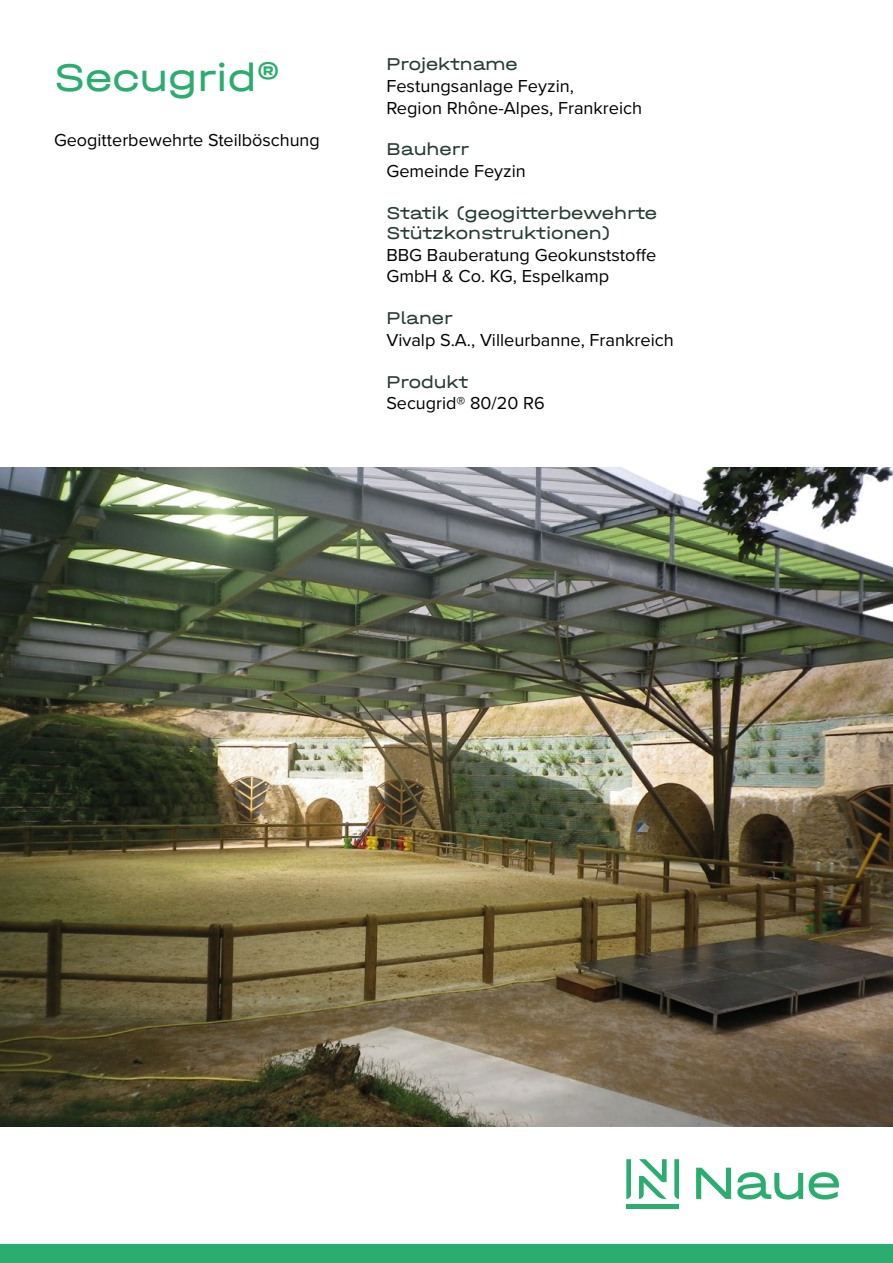
<style>
.page{position:relative;width:893px;height:1263px;background:#fff}
.page>*{position:absolute;margin:0;border:0;box-sizing:border-box;transform-origin:0 0}
.t1{font:40.5px "Halvar Breit";color:#2bad70}
.t2{font:18px/21.6px "Proxima Nova";color:#000}
.t3{font:18px/20.2px "Halvar Breit";color:#283c32}
</style>
<div class="page">
<div style="left:626px;top:1204px;width:53px;height:5px;background:#2bad70"></div>
<svg style="left:626px;top:1159px;width:5px;height:40px"></svg>
<svg style="left:674px;top:1159px;width:5px;height:40px"></svg>
<svg style="left:639px;top:1159px;width:28px;height:40px"></svg>
<svg style="left:737px;top:1172px;width:66px;height:27px"></svg>
<svg style="left:809px;top:1172px;width:30px;height:27px"></svg>
<svg style="left:696px;top:1168px;width:35px;height:31px"></svg>
<div style="left:0;top:1245px;width:893px;height:18px;background:#2bad70"></div>
<img style="left:0;top:468px;width:893px;height:659px">
<h1 class="t1" style="left:54px;top:52px;width:228px">Secugrid®</h1>
<p class="t2" style="left:54px;top:128px;width:267px">Geogitterbewehrte Steilböschung</p>
<p class="t3" style="left:386px;top:54px;width:133px">Projektname</p>
<p class="t2" style="left:386px;top:74px;width:257px">Festungsanlage Feyzin,<br>Region Rhône-Alpes, Frankreich</p>
<p class="t3" style="left:386px;top:139px;width:84px">Bauherr</p>
<p class="t2" style="left:386px;top:159px;width:141px">Gemeinde Feyzin</p>
<p class="t3" style="left:386px;top:202px;width:272px">Statik (geogitterbewehrte<br>Stützkonstruktionen)</p>
<p class="t2" style="left:386px;top:243px;width:271px">BBG Bauberatung Geokunststoffe<br>GmbH &amp; Co. KG, Espelkamp</p>
<p class="t3" style="left:386px;top:307px;width:68px">Planer</p>
<p class="t2" style="left:386px;top:328px;width:289px">Vivalp S.A., Villeurbanne, Frankreich</p>
<p class="t3" style="left:386px;top:371px;width:83px">Produkt</p>
<p class="t2" style="left:386px;top:392px;width:160px">Secugrid® 80/20 R6</p>
</div>
